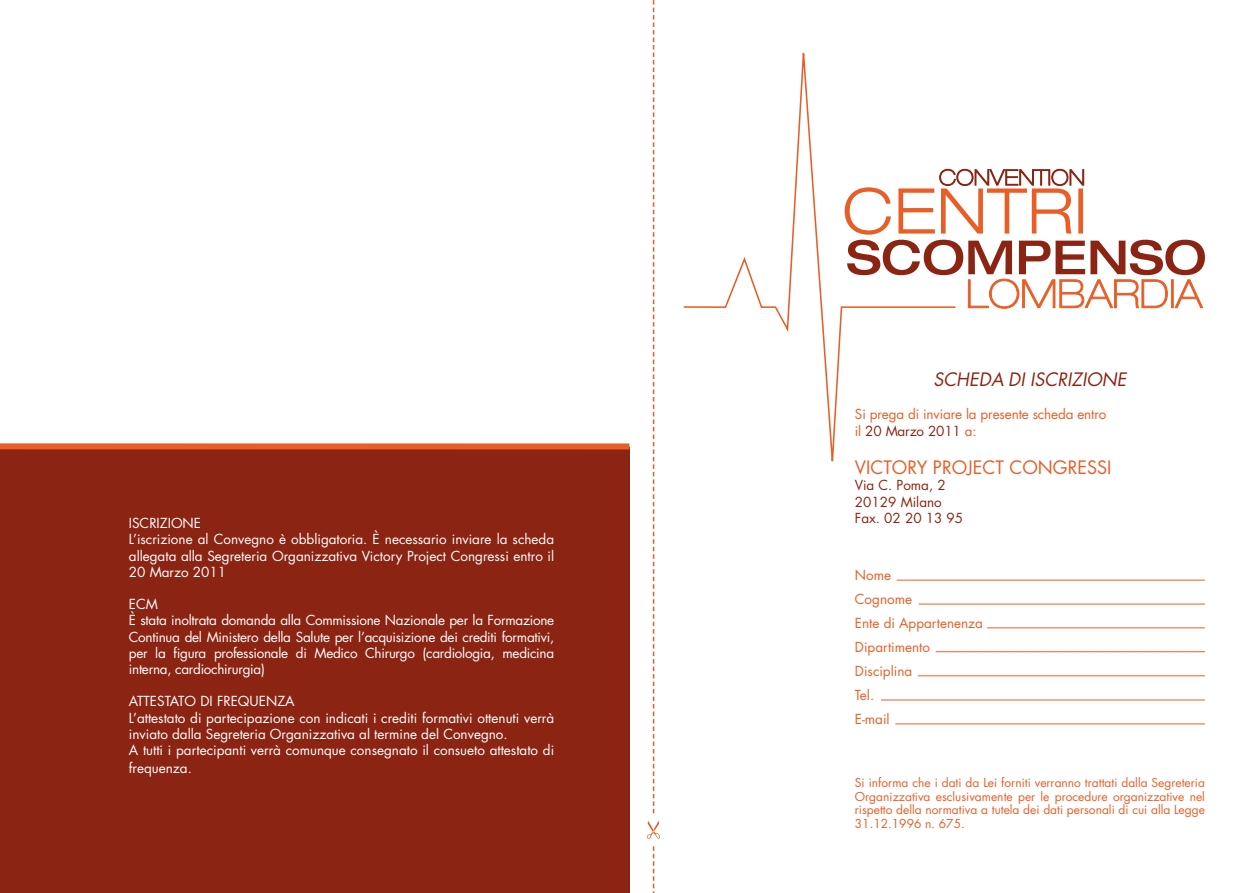
<style>
.page{position:relative;width:1259px;height:893px;background:#fff}
.page>*{position:absolute;margin:0;border:0;box-sizing:border-box;transform-origin:0 0}
.t1{font:18px "Futura";color:#e95e27}
.t2{font:italic 18px "Futura";color:#8b2412}
.t3{font:13.5px/16.2px "Futura";color:#fff}
.t4{font:13.5px/16.2px "Futura";letter-spacing:-.02em;color:#fff}
.t5{font:13.5px/24px "Futura";color:#e95e27}
.t6{font:13.5px/16.5px "Futura";color:#8b2412}
.t7{font:12px/13.5px "Futura";color:#e95e27;text-align:justify}
.s1{color:#8b2412}
</style>
<div class="page">
<div style="left:0;top:448px;width:629px;height:445px;background:#8b2412"></div>
<div style="left:0;top:443px;width:629px;height:6px;background:#e95e27"></div>
<svg style="left:957px;top:169px;width:248px;height:140px"></svg>
<svg style="left:683px;top:53px;width:274px;height:409px"></svg>
<hr style="left:896px;top:580px;width:309px;height:1px;background:#e95e27">
<hr style="left:918px;top:604px;width:287px;height:1px;background:#e95e27">
<hr style="left:987px;top:628px;width:218px;height:1px;background:#e95e27">
<hr style="left:935px;top:651px;width:270px;height:1px;background:#e95e27">
<hr style="left:918px;top:675px;width:287px;height:1px;background:#e95e27">
<hr style="left:881px;top:700px;width:324px;height:1px;background:#e95e27">
<hr style="left:895px;top:724px;width:310px;height:1px;background:#e95e27">
<svg style="left:647px;top:0;width:13px;height:893px"></svg>
<p class="t3" style="left:129px;top:515px;width:427px">ISCRIZIONE<br>L’iscrizione al Convegno è obbligatoria. È necessario inviare la scheda allegata alla Segreteria Organizzativa Victory Project Congressi entro il 20 Marzo 2011</p>
<p class="t4" style="left:129px;top:596px;width:427px">ECM<br>È stata inoltrata domanda alla Commissione Nazionale per la Formazione Continua del Ministero della Salute per l’acquisizione dei crediti formativi, per la figura professionale di Medico Chirurgo (cardiologia, medicina interna, cardiochirurgia)</p>
<p class="t3" style="left:129px;top:693px;width:45px">Atte stato</p>
<p class="t3" style="left:129px;top:693px;width:427px;text-indent:72px">di Frequenza<br>L’attestato di partecipazione con indicati i crediti formativi ottenuti verrà inviato dalla Segreteria Organizzativa al termine del Convegno.<br>A tutti i partecipanti verrà comunque consegnato il consueto attestato di</p>
<p class="t3" style="left:129px;top:760px;width:65px">frequenza.</p>
<h1 class="t2" style="left:933px;top:367px;width:195px">SCHEDA DI ISCRIZIONE</h1>
<p class="t5" style="left:855px;top:406px;width:253px;line-height:16.5px">Si prega di inviare la presente scheda entro il <span class="s1">20 Marzo 2011</span> a:</p>
<h1 class="t1" style="left:855px;top:455px;width:23px">Victor</h1>
<h1 class="t1" style="left:916px;top:455px;width:68px">y Project</h1>
<h1 class="t1" style="left:1009px;top:455px;width:101px">Congressi</h1>
<p class="t6" style="left:855px;top:477px;width:110px">Via C. Poma, 2<br>20129 Milano<br>Fax. 02 20 13 95</p>
<p class="t5" style="left:855px;top:563px;width:130px">Nome<br>Cognome<br>Ente di Appartenenza<br>Dipartimento<br>Disciplina<br>Tel.<br>E-mail</p>
<p class="t7" style="left:855px;top:776px;width:351px">Si informa che i dati da Lei forniti verranno trattati dalla Segreteria Organizzativa esclusivamente per le procedure organizzative nel rispetto della normativa a tutela dei dati personali di cui alla Legge 31.12.1996 n. 675.</p>
</div>
